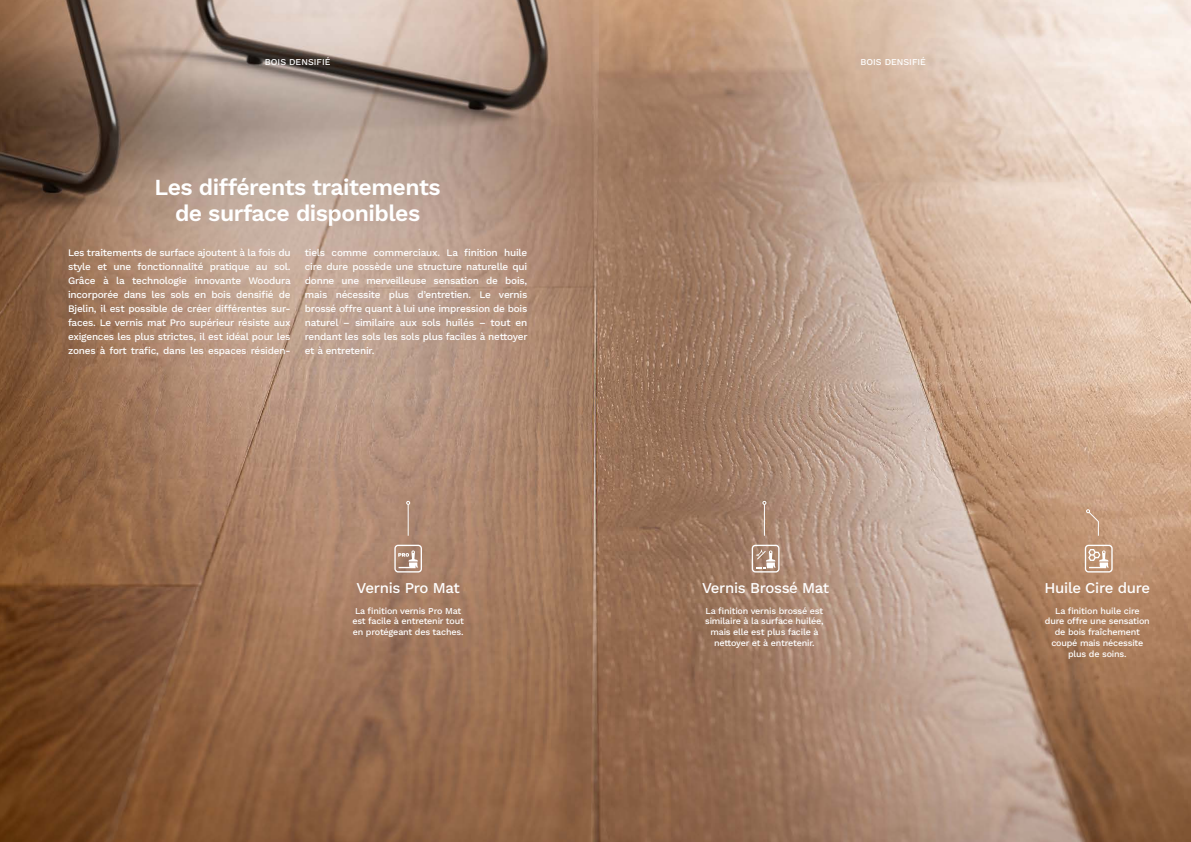
<style>
.page{position:relative;width:1191px;height:842px;background:#fff}
.page>*{position:absolute;margin:0;border:0;box-sizing:border-box;transform-origin:0 0}
.t1{font:23px/25.8px "Work Sans";letter-spacing:-.02em;color:#fff;text-align:center}
.t2{font:15px "Work Sans";letter-spacing:-.02em;color:#fff}
.t3{font:10px/14px "Work Sans";letter-spacing:-.02em;color:#fff;text-align:justify}
.t4{font:9px/10.8px "Work Sans";letter-spacing:-.02em;color:#fff;text-align:center}
.t5{font:9px "Work Sans";color:#fff}
</style>
<div class="page">
<img style="left:0;top:0;width:1191px;height:842px">
<svg style="left:1086px;top:509px;width:13px;height:27px"></svg>
<hr style="left:408px;top:504px;width:1px;height:32px;background:#fff">
<svg style="left:406px;top:501px;width:4px;height:4px"></svg>
<hr style="left:764px;top:504px;width:1px;height:32px;background:#fff">
<svg style="left:762px;top:501px;width:4px;height:4px"></svg>
<svg style="left:751px;top:545px;width:28px;height:27px"></svg>
<svg style="left:1084px;top:545px;width:28px;height:27px"></svg>
<svg style="left:394px;top:545px;width:28px;height:27px"></svg>
<p class="t5" style="left:265px;top:55px;width:67px">BOIS DENSIFIÉ</p>
<p class="t5" style="left:860px;top:55px;width:67px">BOIS DENSIFIÉ</p>
<h1 class="t1" style="left:155px;top:173px;width:288px">Les différents traitements de surface disponibles</h1>
<p class="t3" style="left:68px;top:245px;width:224px">Les traitements de surface ajoutent à la fois du style et une fonctionnalité pratique au sol.<br>Grâce à la technologie innovante Woodura incorporée dans les sols en bois densifié de Bjelin, il est possible de créer différentes sur&shy;faces. Le vernis mat Pro supérieur résiste aux exigences les plus strictes, il est idéal pour les zones à fort trafic, dans les espaces résiden-</p>
<p class="t3" style="left:305px;top:245px;width:224px">tiels comme commerciaux. La finition huile cire dure possède une structure naturelle qui donne une merveilleuse sensation de bois, mais nécessite plus d’entretien. Le vernis brossé offre quant à lui une impression de bois naturel – similaire aux sols huilés – tout en rendant les sols les sols plus faciles à nettoyer et à entretenir.</p>
<h2 class="t2" style="left:356px;top:577px;width:105px">Vernis Pro Mat</h2>
<h2 class="t2" style="left:702px;top:577px;width:129px">Vernis Brossé Mat</h2>
<h2 class="t2" style="left:1044px;top:577px;width:107px">Huile Cire dure</h2>
<p class="t4" style="left:705px;top:605px;width:120px">La finition vernis brossé est similaire à la surface huilée, mais elle est plus facile à nettoyer et à entretenir.</p>
<p class="t4" style="left:1045px;top:605px;width:106px">La finition huile cire dure offre une sensation de bois fraîchement coupé mais nécessite plus de soins.</p>
<p class="t4" style="left:352px;top:605px;width:113px;text-align:left">La finition vernis Pro Mat est facile à entretenir tout en protégeant des taches.</p>
</div>
